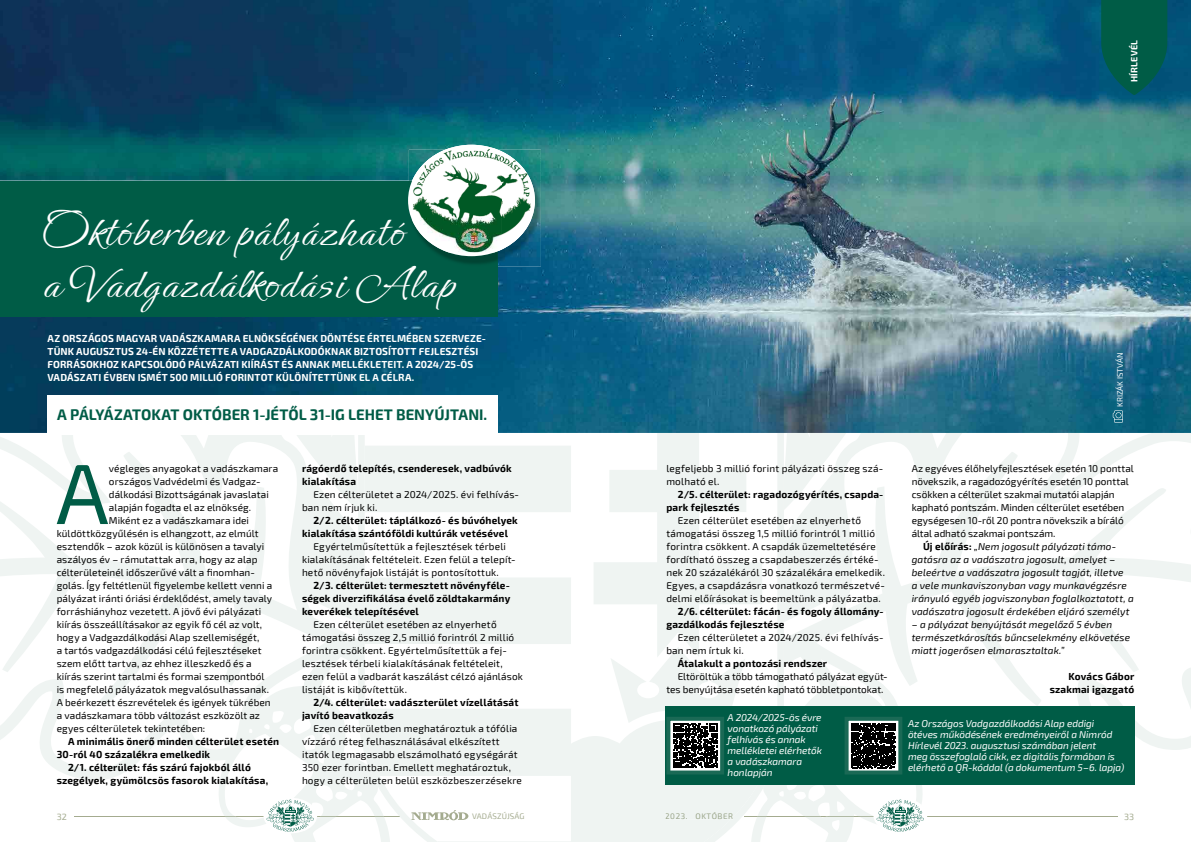
<style>
.page{position:relative;width:1191px;height:842px;background:#fff}
.page>*{position:absolute;margin:0;border:0;box-sizing:border-box;transform-origin:0 0}
.t1{font:85.4px "Exo 2";color:#005c46}
.t2{font:49px/52px "Ephesis";letter-spacing:.02em;color:#fff}
.t3{font:700 15px "Exo 2";letter-spacing:-.005em;color:#005c46}
.t4{font:10px/13px "Exo 2";letter-spacing:.01em;color:#000}
.t5{font:700 10px/13px "Exo 2";letter-spacing:.015em;color:#000}
.t6{font:italic 10px/13px "Exo 2";letter-spacing:.01em;color:#000}
.t7{font:italic 10px/11px "Exo 2";letter-spacing:-.01em;color:#fff}
.t8{font:700 10px/13px "Exo 2";letter-spacing:.01em;color:#fff}
.t9{font:700 9px "Exo 2";letter-spacing:.03em;color:#fff}
.t10{font:9px "Exo 2";color:#a4ab8f}
.t11{font:8px "Exo 2";letter-spacing:.07em;color:#a4ab8f}
.t12{font:8px "Exo 2";color:#fff}
.t13{font:8px "Exo 2";letter-spacing:.015em;color:#a4ab8f}
.s1{font-weight:700;font-style:normal}
</style>
<div class="page">
<svg style="left:0;top:435px;width:225px;height:382px"></svg>
<svg style="left:924px;top:433px;width:267px;height:384px"></svg>
<div style="left:873px;top:798px;width:54px;height:35px;background:#fff;border-radius:50%"></div>
<img style="left:0;top:0;width:1191px;height:433px">
<div style="left:0;top:181px;width:498px;height:135px;background:#005c46"></div>
<div style="left:665px;top:706px;width:469px;height:78px;background:#005c46"></div>
<svg style="left:225px;top:433px;width:699px;height:409px"></svg>
<svg style="left:1101px;top:0;width:66px;height:95px;background:#005a4e"></svg>
<img style="left:498px;top:150px;width:43px;height:116px">
<img style="left:409px;top:212px;width:89px;height:52px">
<img style="left:409px;top:150px;width:3px;height:31px">
<svg style="left:408px;top:145px;width:127px;height:111px"></svg>
<img style="left:412px;top:148px;width:89px;height:104px">
<img style="left:501px;top:225px;width:27px;height:25px">
<div style="left:47px;top:395px;width:450px;height:39px;background:#fff"></div>
<svg style="left:1112px;top:410px;width:10px;height:13px"></svg>
<h2 class="t2" style="left:42px;top:202px;width:413px">Októberben pályázható<br>a Vadgazdálkodási Alap</h2>
<p class="t8" style="left:48px;top:332px;width:440px">AZ ORSZÁGOS MAGYAR VADÁSZKAMARA ELNÖKSÉGÉNEK DÖNTÉSE ÉRTELMÉBEN SZERVEZE-TÜNK AUGUSZTUS 24-ÉN KÖZZÉTETTE A VADGAZDÁLKODÓKNAK BIZTOSÍTOTT FEJLESZTÉSI FORRÁSOKHOZ KAPCSOLÓDÓ PÁLYÁZATI KIÍRÁST ÉS ANNAK MELLÉKLETEIT. A 2024/25-ÖS VADÁSZATI ÉVBEN ISMÉT 500 MILLIÓ FORINTOT KÜLÖNÍTETTÜNK EL A CÉLRA.</p>
<h3 class="t3" style="left:57px;top:406px;width:431px">A PÁLYÁZATOKAT OKTÓBER 1-JÉTŐL 31-IG LEHET BENYÚJTANI.</h3>
<h1 class="t1" style="left:56px;top:444px;width:55px">A</h1>
<p class="t4" style="left:109px;top:462px;width:171px">végleges anyagokat a vadászkamara</p>
<p class="t4" style="left:109px;top:475px;width:153px">országos Vadvédelmi és Vadgaz-</p>
<p class="t4" style="left:109px;top:488px;width:161px">dálkodási Bizottságának javaslatai</p>
<p class="t4" style="left:109px;top:501px;width:144px">alapján fogadta el az elnökség.</p>
<p class="t4" style="left:109px;top:514px;width:141px">Miként ez a vadászkamara idei</p>
<p class="t4" style="left:57px;top:527px;width:203px">küldöttközgyűlésén is elhangzott, az elmúlt</p>
<p class="t4" style="left:57px;top:540px;width:209px">esztendők – azok közül is különösen a tavalyi</p>
<p class="t4" style="left:57px;top:553px;width:202px">aszályos év – rámutattak arra, hogy az alap</p>
<p class="t4" style="left:57px;top:566px;width:200px">célterületeinél időszerűvé vált a finomhan-</p>
<p class="t4" style="left:57px;top:579px;width:217px">golás. Így feltétlenül figyelembe kellett venni a</p>
<p class="t4" style="left:57px;top:592px;width:217px">pályázat iránti óriási érdeklődést, amely tavaly</p>
<p class="t4" style="left:57px;top:605px;width:206px">forráshiányhoz vezetett. A jövő évi pályázati</p>
<p class="t4" style="left:57px;top:618px;width:207px">kiírás összeállításakor az egyik fő cél az volt,</p>
<p class="t4" style="left:57px;top:631px;width:204px">hogy a Vadgazdálkodási Alap szellemiségét,</p>
<p class="t4" style="left:57px;top:644px;width:206px">a tartós vadgazdálkodási célú fejlesztéseket</p>
<p class="t4" style="left:57px;top:657px;width:196px">szem előtt tartva, az ehhez illeszkedő és a</p>
<p class="t4" style="left:57px;top:670px;width:209px">kiírás szerint tartalmi és formai szempontból</p>
<p class="t4" style="left:57px;top:683px;width:214px">is megfelelő pályázatok megvalósulhassanak.</p>
<p class="t4" style="left:57px;top:696px;width:215px">A beérkezett észrevételek és igények tükrében</p>
<p class="t4" style="left:57px;top:709px;width:205px">a vadászkamara több változást eszközölt az</p>
<p class="t4" style="left:57px;top:722px;width:150px">egyes célterületek tekintetében:</p>
<p class="t5" style="left:68px;top:735px;width:213px">A minimális önerő minden célterület esetén</p>
<p class="t5" style="left:57px;top:748px;width:155px">30-ról 40 százalékra emelkedik</p>
<p class="t5" style="left:68px;top:761px;width:184px">2/1. célterület: fás szárú fajokból álló</p>
<p class="t5" style="left:57px;top:774px;width:213px">szegélyek, gyümölcsös fasorok kialakítása,</p>
<p class="t5" style="left:302px;top:462px;width:211px">rágóerdő telepítés, csenderesek, vadbúvók kialakítása</p>
<p class="t4" style="left:302px;top:488px;width:219px;text-indent:11px">Ezen célterületet a 2024/2025. évi felhívás&shy;ban nem írjuk ki.</p>
<p class="t5" style="left:302px;top:514px;width:217px;text-indent:11px">2/2. célterület: táplálkozó- és búvóhelyek kialakítása szántóföldi kultúrák vetésével</p>
<p class="t4" style="left:302px;top:540px;width:215px;text-indent:11px">Egyértelműsítettük a fejlesztések térbeli kialakításának feltételeit. Ezen felül a telepít&shy;hető növényfajok listáját is pontosítottuk.</p>
<p class="t5" style="left:302px;top:579px;width:210px;text-align:justify;text-indent:11px">2/3. célterület: termesztett növényféle&shy;ségek diverzifikálása évelő zöldtakarmány keverékek telepítésével</p>
<p class="t4" style="left:302px;top:618px;width:222px;text-indent:11px">Ezen célterület esetében az elnyerhető támogatási összeg 2,5 millió forintról 2 millió forintra csökkent. Egyértelműsítettük a fej&shy;lesztések térbeli kialakításának feltételeit, ezen felül a vadbarát kaszálást célzó ajánlások listáját is kibővítettük.</p>
<p class="t5" style="left:302px;top:696px;width:218px;text-indent:11px">2/4. célterület: vadászterület vízellátását javító beavatkozás</p>
<p class="t4" style="left:302px;top:722px;width:221px;text-indent:11px">Ezen célterületben meghatároztuk a tófólia vízzáró réteg felhasználásával elkészített itatók legmagasabb elszámolható egységárát 350 ezer forintban. Emellett meghatároztuk, hogy a célterületen belül eszközbeszerzésekre</p>
<p class="t9" style="left:1128px;top:82px;width:44px;rotate:-90deg">HÍRLEVÉL</p>
<p class="t4" style="left:666px;top:462px;width:218px">legfeljebb 3 millió forint pályázati összeg szá&shy;molható el.</p>
<p class="t5" style="left:666px;top:488px;width:218px;text-indent:11px">2/5. célterület: ragadozógyérítés, csapda&shy;park fejlesztés</p>
<p class="t4" style="left:666px;top:514px;width:220px;text-indent:11px">Ezen célterület esetében az elnyerhető támogatási összeg 1,5 millió forintról 1 millió forintra csökkent. A csapdák üzemeltetésére fordítható összeg a csapdabeszerzés értéké&shy;nek 20 százalékáról 30 százalékára emelkedik.<br>Egyes, a csapdázásra vonatkozó természetvé&shy;delmi előírásokat is beemeltünk a pályázatba.</p>
<p class="t5" style="left:666px;top:605px;width:219px;text-indent:11px">2/6. célterület: fácán- és fogoly állomány&shy;gazdálkodás fejlesztése</p>
<p class="t4" style="left:666px;top:631px;width:219px;text-indent:11px">Ezen célterületet a 2024/2025. évi felhívás&shy;ban nem írtuk ki.</p>
<p class="t5" style="left:677px;top:657px;width:151px">Átalakult a pontozási rendszer</p>
<p class="t4" style="left:666px;top:670px;width:223px;text-indent:11px">Eltöröltük a több támogatható pályázat együt&shy;tes benyújtása esetén kapható többletpontokat.</p>
<p class="t12" style="left:1115px;top:407px;width:56px;rotate:-90deg">KRIZÁK ISTVÁN</p>
<p class="t4" style="left:911px;top:462px;width:224px">Az egyéves élőhelyfejlesztések esetén 10 ponttal</p>
<p class="t4" style="left:911px;top:475px;width:218px">növekszik, a ragadozógyérítés esetén 10 ponttal</p>
<p class="t4" style="left:911px;top:488px;width:204px">csökken a célterület szakmai mutatói alapján</p>
<p class="t4" style="left:911px;top:501px;width:214px">kapható pontszám. Minden célterület esetében</p>
<p class="t4" style="left:911px;top:514px;width:214px">egységesen 10-ről 20 pontra növekszik a bíráló</p>
<p class="t4" style="left:911px;top:527px;width:145px">által adható szakmai pontszám.</p>
<p class="t6" style="left:923px;top:540px;width:195px"><span class="s1">Új előírás:</span> „Nem jogosult pályázati támo-</p>
<p class="t6" style="left:911px;top:553px;width:205px">gatásra az a vadászatra jogosult, amelyet –</p>
<p class="t6" style="left:911px;top:566px;width:213px">beleértve a vadászatra jogosult tagját, illetve</p>
<p class="t6" style="left:911px;top:579px;width:217px">a vele munkaviszonyban vagy munkavégzésre</p>
<p class="t6" style="left:911px;top:592px;width:224px">irányuló egyéb jogviszonyban foglalkoztatott, a</p>
<p class="t6" style="left:911px;top:605px;width:219px">vadászatra jogosult érdekében eljáró személyt</p>
<p class="t6" style="left:911px;top:618px;width:220px">– a pályázat benyújtását megelőző 5 évben természetkárosítás bűncselekmény elkövetése miatt jogerősen elmarasztaltak.”</p>
<p class="t5" style="left:1049px;top:670px;width:86px;text-align:right">Kovács Gábor szakmai igazgató</p>
<p class="t7" style="left:727px;top:712px;width:96px">A 2024/2025-ös évre vonatkozó pályázati felhívás és annak mellékletei elérhetők a vadászkamara honlapján</p>
<p class="t7" style="left:908px;top:718px;width:218px">Az Országos Vadgazdálkodási Alap eddigi ötéves működésének eredményeiről a Nimród Hírlevél 2023. augusztusi számában jelent<br>meg összefoglaló cikk, ez digitális formában is elérhető a QR-kóddal (a dokumentum 5–6. lapja)</p>
<p class="t10" style="left:57px;top:811px;width:12px">32</p>
<p class="t13" style="left:472px;top:812px;width:54px">VADÁSZÚJSÁG</p>
<p class="t11" style="left:665px;top:812px;width:69px">2023. OKTÓBER</p>
<p class="t10" style="left:1124px;top:811px;width:12px">33</p>
</div>
